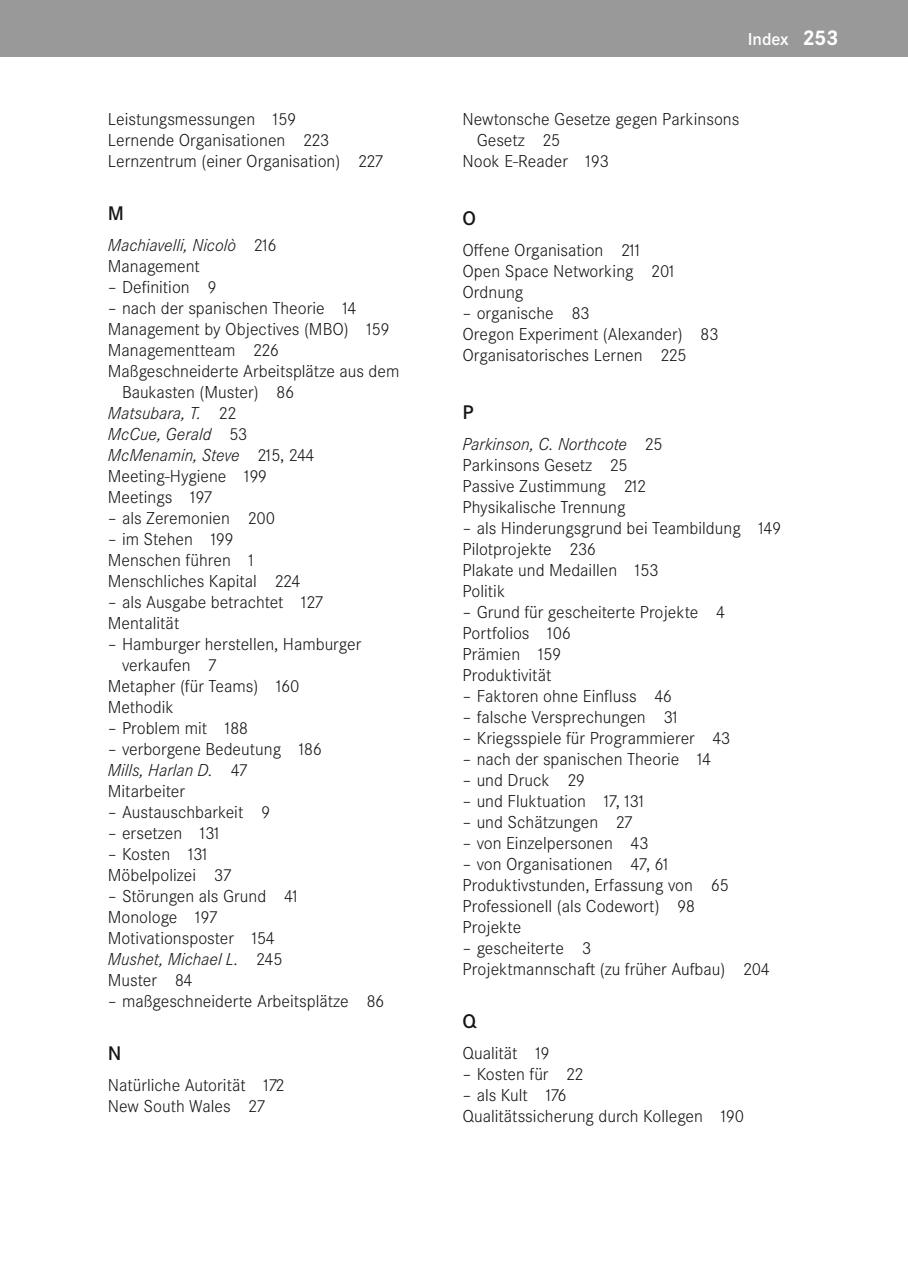
<style>
.page{position:relative;width:908px;height:1287px;background:#fff}
.page>*{position:absolute;margin:0;border:0;box-sizing:border-box;transform-origin:0 0}
.CHV_REGISTER_U{font:600 20.4px "Corporate S Pro";color:#151616}
.CHV_REGISTER_Text_1{font:300 18px/21px "Corporate S Pro";color:#151616}
.CHV_REGISTER_Text_1-2{font:italic 300 18px "Corporate S Pro";color:#151616}
.CHV_Kolumne_rechts{font:600 18px "Corporate S Pro";color:#fff}
.s1{font-style:normal}
.s2{font-family:"Corporate E Pro";font-weight:400}
.s3{font-weight:700;font-size:22px}
</style>
<div class="page">
<div style="left:0;top:0;width:907px;height:57px;background:#999"></div>
<p class="CHV_REGISTER_Text_1" style="left:108px;top:108px;width:189px">Leistungsmessungen 159</p>
<p class="CHV_REGISTER_Text_1" style="left:108px;top:129px;width:223px">Lernende Organisationen 223</p>
<p class="CHV_REGISTER_Text_1" style="left:108px;top:150px;width:275px">Lernzentrum (einer Organisation) 227</p>
<p class="CHV_REGISTER_U" style="left:108px;top:198px;width:18px">M</p>
<p class="CHV_REGISTER_Text_1-2" style="left:108px;top:233px;width:170px">Machiavelli, Nicolò <span class="s1">216</span></p>
<p class="CHV_REGISTER_Text_1" style="left:108px;top:255px;width:94px">Management</p>
<p class="CHV_REGISTER_Text_1" style="left:108px;top:276px;width:110px"><span class="s2">–</span> Definition 9</p>
<p class="CHV_REGISTER_Text_1" style="left:108px;top:297px;width:250px"><span class="s2">–</span> nach der spanischen Theorie 14</p>
<p class="CHV_REGISTER_Text_1" style="left:108px;top:318px;width:283px">Management by Objectives (MBO) 159</p>
<p class="CHV_REGISTER_Text_1" style="left:108px;top:339px;width:172px">Managementteam 226</p>
<p class="CHV_REGISTER_Text_1" style="left:122px;top:360px;width:279px;text-indent:-14px">Maßgeschneiderte Arbeitsplätze aus dem<br>Baukasten (Muster) 86</p>
<p class="CHV_REGISTER_Text_1-2" style="left:108px;top:401px;width:130px">Matsubara, T. <span class="s1">22</span></p>
<p class="CHV_REGISTER_Text_1-2" style="left:108px;top:422px;width:141px">McCue, Gerald <span class="s1">53</span></p>
<p class="CHV_REGISTER_Text_1-2" style="left:108px;top:443px;width:208px">McMenamin, Steve <span class="s1">215, 244</span></p>
<p class="CHV_REGISTER_Text_1" style="left:108px;top:465px;width:160px">Meeting-Hygiene 199</p>
<p class="CHV_REGISTER_Text_1" style="left:108px;top:486px;width:105px">Meetings 197</p>
<p class="CHV_REGISTER_Text_1" style="left:108px;top:507px;width:169px"><span class="s2">–</span> als Zeremonien 200</p>
<p class="CHV_REGISTER_Text_1" style="left:108px;top:528px;width:127px"><span class="s2">–</span> im Stehen 199</p>
<p class="CHV_REGISTER_Text_1" style="left:108px;top:549px;width:148px">Menschen führen 1</p>
<p class="CHV_REGISTER_Text_1" style="left:108px;top:570px;width:194px">Menschliches Kapital 224</p>
<p class="CHV_REGISTER_Text_1" style="left:108px;top:591px;width:215px"><span class="s2">–</span> als Ausgabe betrachtet 127</p>
<p class="CHV_REGISTER_Text_1" style="left:108px;top:612px;width:73px">Mentalität</p>
<p class="CHV_REGISTER_Text_1" style="left:122px;top:633px;width:241px;text-indent:-14px"><span class="s2">–</span> Hamburger herstellen, Hamburger verkaufen 7</p>
<p class="CHV_REGISTER_Text_1" style="left:108px;top:675px;width:193px">Metapher (für Teams) 160</p>
<p class="CHV_REGISTER_Text_1" style="left:108px;top:696px;width:67px">Methodik</p>
<p class="CHV_REGISTER_Text_1" style="left:108px;top:717px;width:142px"><span class="s2">–</span> Problem mit 188</p>
<p class="CHV_REGISTER_Text_1" style="left:108px;top:738px;width:215px"><span class="s2">–</span> verborgene Bedeutung 186</p>
<p class="CHV_REGISTER_Text_1-2" style="left:108px;top:758px;width:140px">Mills, Harlan D. <span class="s1">47</span></p>
<p class="CHV_REGISTER_Text_1" style="left:108px;top:780px;width:79px">Mitarbeiter</p>
<p class="CHV_REGISTER_Text_1" style="left:108px;top:801px;width:164px"><span class="s2">–</span> Austauschbarkeit 9</p>
<p class="CHV_REGISTER_Text_1" style="left:108px;top:822px;width:113px"><span class="s2">–</span> ersetzen 131</p>
<p class="CHV_REGISTER_Text_1" style="left:108px;top:843px;width:101px"><span class="s2">–</span> Kosten 131</p>
<p class="CHV_REGISTER_Text_1" style="left:108px;top:864px;width:124px">Möbelpolizei 37</p>
<p class="CHV_REGISTER_Text_1" style="left:108px;top:885px;width:191px"><span class="s2">–</span> Störungen als Grund 41</p>
<p class="CHV_REGISTER_Text_1" style="left:108px;top:906px;width:110px">Monologe 197</p>
<p class="CHV_REGISTER_Text_1" style="left:108px;top:927px;width:168px">Motivationsposter 154</p>
<p class="CHV_REGISTER_Text_1-2" style="left:108px;top:947px;width:176px">Mushet, Michael L. <span class="s1">245</span></p>
<p class="CHV_REGISTER_Text_1" style="left:108px;top:969px;width:86px">Muster 84</p>
<p class="CHV_REGISTER_Text_1" style="left:108px;top:990px;width:278px"><span class="s2">–</span> maßgeschneiderte Arbeitsplätze 86</p>
<p class="CHV_REGISTER_U" style="left:108px;top:1038px;width:15px">N</p>
<p class="CHV_REGISTER_Text_1" style="left:108px;top:1074px;width:178px">Natürliche Autorität 172</p>
<p class="CHV_REGISTER_Text_1" style="left:108px;top:1095px;width:157px">New South Wales 27</p>
<p class="CHV_Kolumne_rechts" style="left:747px;top:26px;width:92px">Index <span class="s3">253</span></p>
<p class="CHV_REGISTER_Text_1" style="left:476px;top:108px;width:264px;text-indent:-14px">Newtonsche Gesetze gegen Parkinsons<br>Gesetz 25</p>
<p class="CHV_REGISTER_Text_1" style="left:462px;top:150px;width:148px">Nook E-Reader 193</p>
<p class="CHV_REGISTER_U" style="left:462px;top:203px;width:15px">O</p>
<p class="CHV_REGISTER_Text_1" style="left:462px;top:239px;width:179px">Offene Organisation 211</p>
<p class="CHV_REGISTER_Text_1" style="left:462px;top:260px;width:213px">Open Space Networking 201</p>
<p class="CHV_REGISTER_Text_1" style="left:462px;top:281px;width:62px">Ordnung</p>
<p class="CHV_REGISTER_Text_1" style="left:462px;top:302px;width:129px"><span class="s2">–</span> organische 83</p>
<p class="CHV_REGISTER_Text_1" style="left:462px;top:323px;width:257px">Oregon Experiment (Alexander) 83</p>
<p class="CHV_REGISTER_Text_1" style="left:462px;top:344px;width:225px">Organisatorisches Lernen 225</p>
<p class="CHV_REGISTER_U" style="left:462px;top:397px;width:13px">P</p>
<p class="CHV_REGISTER_Text_1-2" style="left:462px;top:432px;width:201px">Parkinson, C. Northcote <span class="s1">25</span></p>
<p class="CHV_REGISTER_Text_1" style="left:462px;top:454px;width:166px">Parkinsons Gesetz 25</p>
<p class="CHV_REGISTER_Text_1" style="left:462px;top:475px;width:185px">Passive Zustimmung 212</p>
<p class="CHV_REGISTER_Text_1" style="left:462px;top:496px;width:164px">Physikalische Trennung</p>
<p class="CHV_REGISTER_Text_1" style="left:462px;top:517px;width:320px"><span class="s2">–</span> als Hinderungsgrund bei Teambildung 149</p>
<p class="CHV_REGISTER_Text_1" style="left:462px;top:538px;width:135px">Pilotprojekte 236</p>
<p class="CHV_REGISTER_Text_1" style="left:462px;top:559px;width:197px">Plakate und Medaillen 153</p>
<p class="CHV_REGISTER_Text_1" style="left:462px;top:580px;width:44px">Politik</p>
<p class="CHV_REGISTER_Text_1" style="left:462px;top:601px;width:264px"><span class="s2">–</span> Grund für gescheiterte Projekte 4</p>
<p class="CHV_REGISTER_Text_1" style="left:462px;top:622px;width:110px">Portfolios 106</p>
<p class="CHV_REGISTER_Text_1" style="left:462px;top:643px;width:100px">Prämien 159</p>
<p class="CHV_REGISTER_Text_1" style="left:462px;top:664px;width:90px">Produktivität</p>
<p class="CHV_REGISTER_Text_1" style="left:462px;top:685px;width:211px"><span class="s2">–</span> Faktoren ohne Einfluss 46</p>
<p class="CHV_REGISTER_Text_1" style="left:462px;top:706px;width:217px"><span class="s2">–</span> falsche Versprechungen 31</p>
<p class="CHV_REGISTER_Text_1" style="left:462px;top:727px;width:269px"><span class="s2">–</span> Kriegsspiele für Programmierer 43</p>
<p class="CHV_REGISTER_Text_1" style="left:462px;top:748px;width:250px"><span class="s2">–</span> nach der spanischen Theorie 14</p>
<p class="CHV_REGISTER_Text_1" style="left:462px;top:769px;width:124px"><span class="s2">–</span> und Druck 29</p>
<p class="CHV_REGISTER_Text_1" style="left:462px;top:790px;width:183px"><span class="s2">–</span> und Fluktuation 17, 131</p>
<p class="CHV_REGISTER_Text_1" style="left:462px;top:811px;width:170px"><span class="s2">–</span> und Schätzungen 27</p>
<p class="CHV_REGISTER_Text_1" style="left:462px;top:832px;width:187px"><span class="s2">–</span> von Einzelpersonen 43</p>
<p class="CHV_REGISTER_Text_1" style="left:462px;top:853px;width:207px"><span class="s2">–</span> von Organisationen 47, 61</p>
<p class="CHV_REGISTER_Text_1" style="left:462px;top:874px;width:267px">Produktivstunden, Erfassung von 65</p>
<p class="CHV_REGISTER_Text_1" style="left:462px;top:895px;width:234px">Professionell (als Codewort) 98</p>
<p class="CHV_REGISTER_Text_1" style="left:462px;top:916px;width:60px">Projekte</p>
<p class="CHV_REGISTER_Text_1" style="left:462px;top:937px;width:130px"><span class="s2">–</span> gescheiterte 3</p>
<p class="CHV_REGISTER_Text_1" style="left:462px;top:958px;width:308px">Projektmannschaft (zu früher Aufbau) 204</p>
<p class="CHV_REGISTER_U" style="left:462px;top:1006px;width:15px">Q</p>
<p class="CHV_REGISTER_Text_1" style="left:462px;top:1042px;width:88px">Qualität 19</p>
<p class="CHV_REGISTER_Text_1" style="left:462px;top:1063px;width:122px"><span class="s2">–</span> Kosten für 22</p>
<p class="CHV_REGISTER_Text_1" style="left:462px;top:1084px;width:106px"><span class="s2">–</span> als Kult 176</p>
<p class="CHV_REGISTER_Text_1" style="left:462px;top:1105px;width:283px">Qualitätssicherung durch Kollegen 190</p>
</div>
